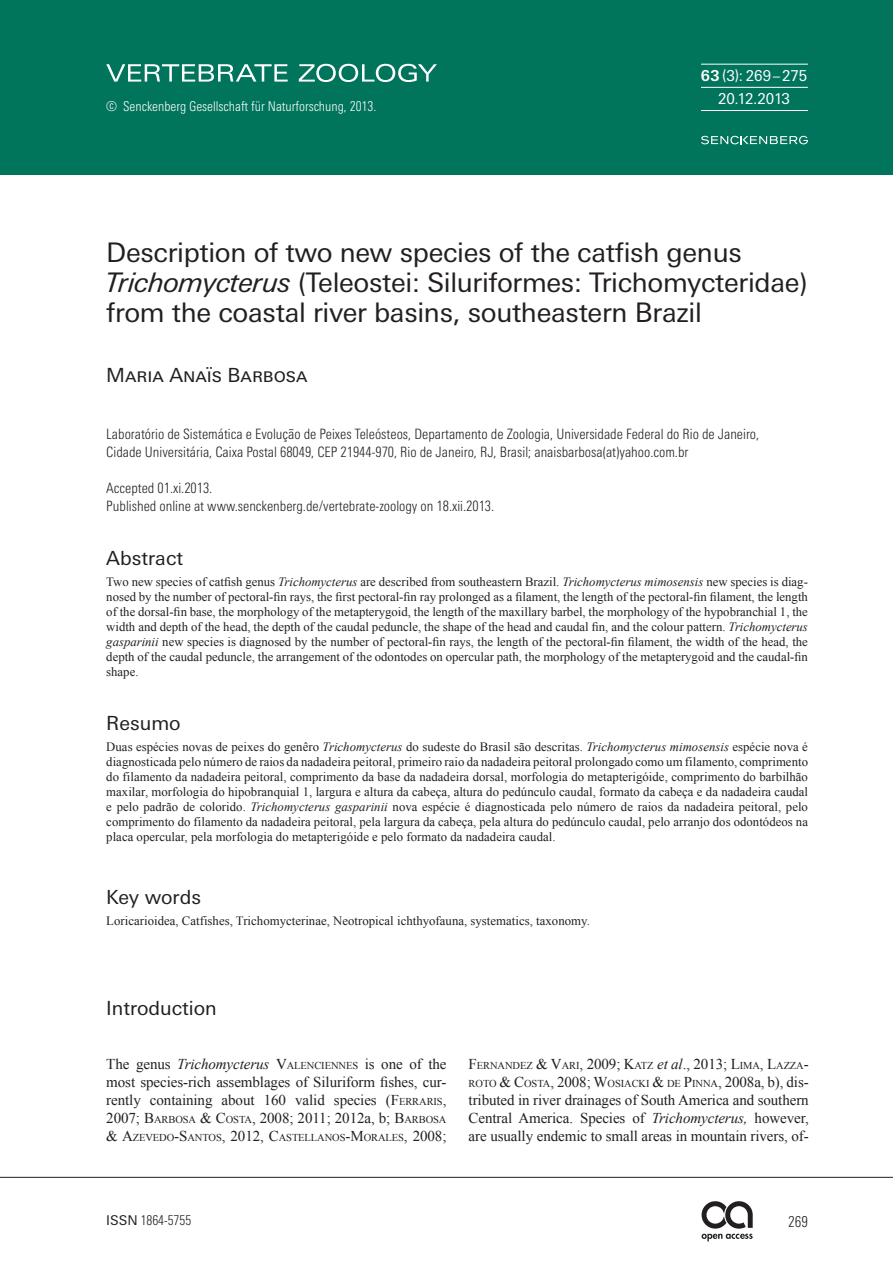
<style>
.page{position:relative;width:893px;height:1263px;background:#fff}
.page>*{position:absolute;margin:0;border:0;box-sizing:border-box;transform-origin:0 0}
.t1{font:27px/30px "Univers Next W1 G";letter-spacing:-.01em;color:#231f20}
.t2{font:19.5px "Univers Next W1 G";letter-spacing:-.005em;color:#231f20}
.t3{font:15px/18px "Times New Roman";letter-spacing:-.005em;color:#231f20;text-align:justify}
.t4{font:15px/22.8px "Univers Next W1 G";letter-spacing:-.01em;color:#fff;text-align:center}
.t5{font:300 condensed 15px "Univers Next Pro";color:#231f20}
.t6{font:300 condensed 14.25px/18px "Univers Next Pro";color:#231f20}
.t7{font:300 condensed 13.5px "Univers Next Pro";color:#fff}
.t8{font:300 condensed 13.5px "Univers Next Pro";color:#231f20}
.t9{font:12.75px/15px "Times New Roman";letter-spacing:.005em;color:#231f20;text-align:justify}
.t10{font:10.5px/18px "Times New Roman";letter-spacing:-.01em;color:#231f20}
.s1{font-weight:700}
.s2{font-style:italic}
.s3{font-style:inherit}
.s4{font-size:10.5px}
.s5{font-size:15px}
.s6{font-style:italic;font-size:15px}
.s7{font-family:"Univers Next W1 G";font-weight:400;font-stretch:normal}
</style>
<div class="page">
<hr style="left:0;top:1177px;width:893px;height:1px;background:#231f20">
<svg style="left:702px;top:1234px;width:51px;height:7px"></svg>
<svg style="left:702px;top:1201px;width:51px;height:27px"></svg>
<div style="left:0;top:0;width:893px;height:174px;background:#01745c"></div>
<hr style="left:701px;top:64px;width:107px;height:1px;background:#fff">
<hr style="left:701px;top:110px;width:107px;height:1px;background:#fff">
<hr style="left:701px;top:87px;width:107px;height:1px;background:#fff">
<svg style="left:106px;top:64px;width:331px;height:18px"></svg>
<svg style="left:701px;top:136px;width:107px;height:8px"></svg>
<p class="t7" style="left:106px;top:98px;width:271px">© Senckenberg Gesellschaft für Naturforschung, 2013.</p>
<p class="t4" style="left:701px;top:65px;width:108px"><span class="s1">63</span> (3): 269–275<br>20.12.2013</p>
<h1 class="t1" style="left:106px;top:237px;width:703px">Description of two new species of the catfish genus<br><span class="s2">Trichomycterus</span> (Teleostei: Siluriformes: Trichomycteridae) from the coastal river basins, southeastern Brazil</h1>
<h2 class="t2" style="left:106px;top:364px;width:203px">Maria Anaïs Barbosa</h2>
<p class="t6" style="left:106px;top:425px;width:654px">Laboratório de Sistemática e Evolução de Peixes Teleósteos, Departamento de Zoologia, Universidade Federal do Rio de Janeiro,<br>Cidade Universitária, Caixa Postal 68049, CEP 21944-970, Rio de Janeiro, RJ, Brasil; anaisbarbosa(at)yahoo.com.br</p>
<p class="t6" style="left:106px;top:479px;width:389px">Accepted 01.xi.2013.<br>Published online at www.senckenberg.de/vertebrate-zoology on 18.xii.2013.</p>
<h2 class="t2" style="left:106px;top:547px;width:78px">Abstract</h2>
<p class="t9" style="left:106px;top:574px;width:703px">Two new species of catfish genus <span class="s2">Trichomycterus</span> are described from southeastern Brazil. <span class="s2">Trichomycterus mimosensis</span> new species is diag&shy;nosed by the number of pectoral-fin rays, the first pectoral-fin ray prolonged as a filament, the length of the pectoral-fin filament, the length of the dorsal-fin base, the morphology of the metapterygoid, the length of the maxillary barbel, the morphology of the hypobranchial 1, the width and depth of the head, the depth of the caudal peduncle, the shape of the head and caudal fin, and the colour pattern. <span class="s2">Trichomycterus gasparinii</span> new species is diagnosed by the number of pectoral-fin rays, the length of the pectoral-fin filament, the width of the head, the depth of the caudal peduncle, the arrangement of the odontodes on opercular path, the morphology of the metapterygoid and the caudal-fin shape.</p>
<h2 class="t2" style="left:106px;top:712px;width:76px">Resumo</h2>
<p class="t9" style="left:106px;top:739px;width:703px">Duas espécies novas de peixes do genêro <span class="s2">Trichomycterus</span> do sudeste do Brasil são descritas. <span class="s2">Trichomycterus mimosensis</span> espécie nova é diagnosticada pelo número de raios da nadadeira peitoral, primeiro raio da nadadeira peitoral prolongado como um filamento, comprimento do filamento da nadadeira peitoral, comprimento da base da nadadeira dorsal, morfologia do metapterigóide, comprimento do barbilhão maxilar, morfologia do hipobranquial 1, largura e altura da cabeça, altura do pedúnculo caudal, formato da cabeça e da nadadeira caudal e pelo padrão de colorido. <span class="s2">Trichomycterus gasparinii</span> nova espécie é diagnosticada pelo número de raios da nadadeira peitoral, pelo comprimento do filamento da nadadeira peitoral, pela largura da cabeça, pela altura do pedúnculo caudal, pelo arranjo dos odontódeos na placa opercular, pela morfologia do metapterigóide e pelo formato da nadadeira caudal.</p>
<h2 class="t2" style="left:106px;top:886px;width:96px">Key words</h2>
<p class="t9" style="left:106px;top:913px;width:485px">Loricarioidea, Catfishes, Trichomycterinae, Neotropical ichthyofauna, systematics, taxonomy.</p>
<h2 class="t2" style="left:106px;top:997px;width:112px">Introduction</h2>
<p class="t3" style="left:106px;top:1055px;width:342px">The genus <span class="s2">Trichomycterus</span> <span class="s3">V</span><span class="s4">ALENCIENNES</span> is one of the most species-rich assemblages of Siluriform fishes, cur&shy;rently containing about 160 valid species (<span class="s3">F</span><span class="s4">ERRARIS</span><span class="s3">, 2007; B</span><span class="s4">ARBOSA</span> <span class="s3">&amp; C</span><span class="s4">OSTA</span><span class="s3">, 2008;</span> 2011<span class="s3">; 2012</span>a, b; <span class="s3">B</span><span class="s4">ARBOSA</span></p>
<p class="t10" style="left:106px;top:1128px;width:342px"><span class="s5">&amp; A</span>ZEVEDO<span class="s5">-S</span>ANTOS<span class="s5">, 2012,</span> <span class="s5">C</span>ASTELLANOS<span class="s5">-M</span>ORALES<span class="s5">, 2008;</span></p>
<p class="t10" style="left:469px;top:1056px;width:342px"><span class="s5">F</span>ERNANDEZ <span class="s5">&amp; V</span>ARI<span class="s5">, 2009; K</span>ATZ <span class="s6">et al</span><span class="s5">.,</span> <span class="s5">2013;</span> <span class="s5">L</span>IMA<span class="s5">, L</span>AZZA<span class="s5">-<br></span>ROTO <span class="s5">&amp; C</span>OSTA<span class="s5">, 2008; W</span>OSIACKI <span class="s5">&amp;</span> DE <span class="s5">P</span>INNA<span class="s5">, 2008a, b), dis-</span></p>
<p class="t3" style="left:469px;top:1091px;width:342px">tributed in river drainages of South America and southern Central America. Species of <span class="s2">Trichomycterus,</span> however, are usually endemic to small areas in mountain rivers, of-</p>
<p class="t8" style="left:106px;top:1212px;width:86px"><span class="s7">ISSN</span> 1864-5755</p>
<p class="t5" style="left:788px;top:1213px;width:21px">269</p>
</div>
